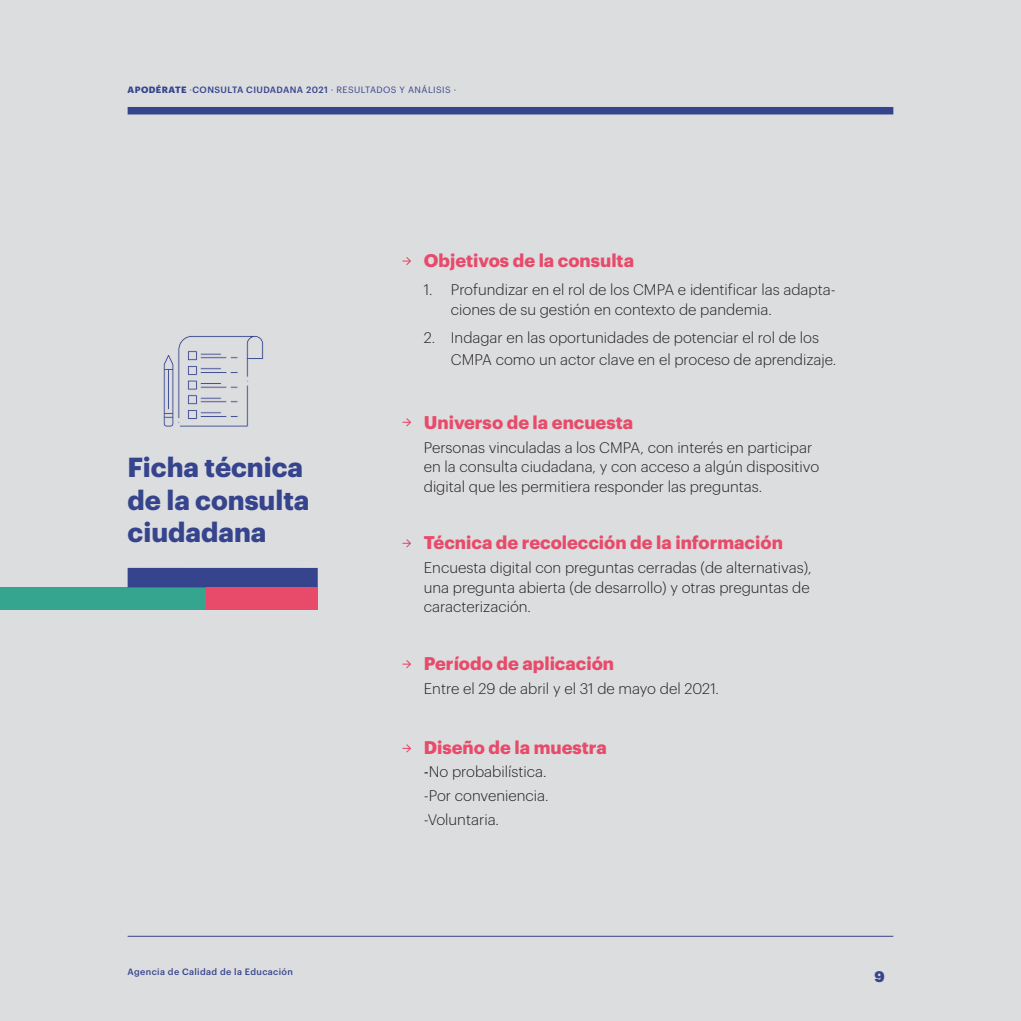
<style>
.page{position:relative;width:1021px;height:1021px;background:#fff}
.page>*{position:absolute;margin:0;border:0;box-sizing:border-box;transform-origin:0 0}
.t1{font:700 27px/32.4px "Graphik";color:#36448d}
.t2{font:700 18px "Graphik";color:#e84b6a}
.t3{font:300 15px/19.5px "Graphik";color:#231f20}
.t4{font:900 15px "Graphik";color:#36448d}
.t5{font:9px "Graphik";letter-spacing:.045em;color:#36448d}
.t6{font:500 9px "Graphik";letter-spacing:.04em;color:#36448d}
.s1{font-weight:700}
.s2{font-weight:500}
.s3{font-weight:400}
</style>
<div class="page">
<div style="left:0;top:0;width:1020px;height:1020px;background:#dcdddf"></div>
<div style="left:128px;top:107px;width:765px;height:7px;background:#36448d"></div>
<hr style="left:128px;top:935px;width:765px;height:1px;background:#36448d">
<svg style="left:163px;top:336px;width:101px;height:91px"></svg>
<svg style="left:402px;top:257px;width:9px;height:8px"></svg>
<svg style="left:402px;top:539px;width:9px;height:8px"></svg>
<svg style="left:402px;top:744px;width:9px;height:8px"></svg>
<svg style="left:402px;top:660px;width:9px;height:8px"></svg>
<svg style="left:402px;top:418px;width:9px;height:8px"></svg>
<div style="left:0;top:587px;width:279px;height:23px;background:#35a58f"></div>
<div style="left:128px;top:568px;width:190px;height:19px;background:#36448d"></div>
<div style="left:206px;top:587px;width:112px;height:23px;background:#e84b6a"></div>
<p class="t5" style="left:128px;top:82px;width:330px"><span class="s1">APODÉRATE</span> ·<span class="s2">CONSULTA CIUDADANA 2021</span> · RESULTADOS Y ANÁLISIS ·</p>
<h1 class="t1" style="left:128px;top:448px;width:183px">Ficha técnica de la consulta ciudadana</h1>
<p class="t6" style="left:128px;top:965px;width:167px">Agencia de Calidad de la Educación</p>
<p class="t2" style="left:424px;top:247px;width:212px">Objetivos de la consulta</p>
<p class="t3" style="left:451px;top:279px;width:386px;text-indent:-27px">1. Profundizar en el rol de los CMPA e identificar las adapta&shy;ciones de su gestión en contexto de pandemia.</p>
<p class="t3" style="left:451px;top:325px;width:387px;line-height:22.5px;text-indent:-27px">2. Indagar en las oportunidades de potenciar el rol de los<br>CMPA como un actor clave en el proceso de aprendizaje.</p>
<p class="t2" style="left:424px;top:408px;width:211px">Universo de la encuesta</p>
<p class="t3" style="left:424px;top:436px;width:397px">Personas vinculadas a los CMPA, con interés en participar en la consulta ciudadana, y con acceso a algún dispositivo digital que les permitiera responder las preguntas.</p>
<p class="t2" style="left:424px;top:529px;width:360px">Técnica de recolección de la información</p>
<p class="t3" style="left:424px;top:556px;width:389px">Encuesta digital con preguntas cerradas (de alternativas), una pregunta abierta (de desarrollo) y otras preguntas de caracterización.</p>
<p class="t2" style="left:424px;top:649px;width:192px">Período de aplicación</p>
<p class="t3" style="left:424px;top:677px;width:297px">Entre el 29 de abril y el 31 de mayo del 2021.</p>
<p class="t2" style="left:424px;top:733px;width:184px">Diseño de la muestra</p>
<p class="t3" style="left:424px;top:759px;width:126px;line-height:23.7px"><span class="s3">-</span>No probabilística. -Por conveniencia. -Voluntaria.</p>
<p class="t4" style="left:874px;top:964px;width:12px">9</p>
</div>
